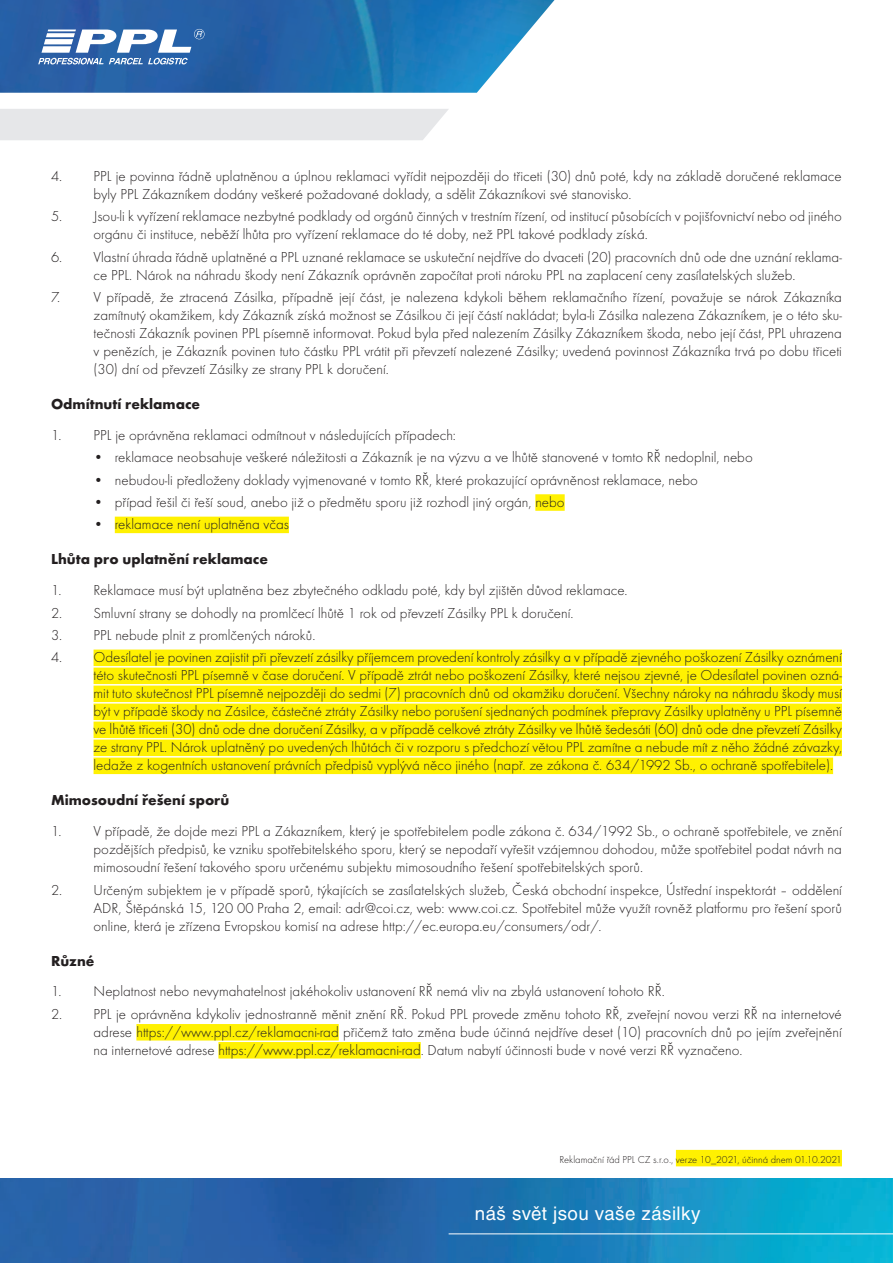
<style>
.page{position:relative;width:893px;height:1263px;background:#fff}
.page>*{position:absolute;margin:0;border:0;box-sizing:border-box;transform-origin:0 0}
.t1{font:18.75px "Helvetica CE";letter-spacing:.02em;color:#fff}
.t2{font:15px/18px "Futura TOT Ligh";color:#231f20;text-align:justify}
.Nadpis{font:700 15px "Futura TOT";color:#231f20}
.t3{font:10.5px "Futura TOT Ligh";color:#231f20}
</style>
<div class="page">
<img style="left:0;top:1178px;width:893px;height:85px">
<img style="left:0;top:0;width:554px;height:93px">
<svg style="left:38px;top:29px;width:167px;height:35px"></svg>
<div style="left:0;top:109px;width:449px;height:31px;background:#e6e7e9"></div>
<hr style="left:449px;top:1233px;width:444px;height:1px;background:#fff">
<div style="left:676px;top:1150px;width:166px;height:16px;background:#fff101"></div>
<div style="left:535px;top:494px;width:30px;height:17px;background:#fff101"></div>
<div style="left:115px;top:517px;width:174px;height:16px;background:#fff101"></div>
<div style="left:94px;top:649px;width:748px;height:17px;background:#fff101"></div>
<div style="left:94px;top:667px;width:748px;height:17px;background:#fff101"></div>
<div style="left:94px;top:685px;width:748px;height:17px;background:#fff101"></div>
<div style="left:94px;top:703px;width:748px;height:17px;background:#fff101"></div>
<div style="left:94px;top:721px;width:748px;height:17px;background:#fff101"></div>
<div style="left:94px;top:739px;width:748px;height:17px;background:#fff101"></div>
<div style="left:94px;top:757px;width:739px;height:17px;background:#fff101"></div>
<div style="left:136px;top:1024px;width:203px;height:16px;background:#fff101"></div>
<div style="left:218px;top:1042px;width:203px;height:16px;background:#fff101"></div>
<p class="t2" style="left:94px;top:167px;width:750px;text-indent:-43px">4. PPL je povinna řádně uplatněnou a úplnou reklamaci vyřídit nejpozději do třiceti (30) dnů poté, kdy na základě doručené reklamace byly PPL Zákazníkem dodány veškeré požadované doklady, a sdělit Zákazníkovi své stanovisko.</p>
<p class="t2" style="left:94px;top:208px;width:750px;text-indent:-43px">5. Jsou-li k vyřízení reklamace nezbytné podklady od orgánů činných v trestním řízení, od institucí působících v pojišťovnictví nebo od jiného orgánu či instituce, neběží lhůta pro vyřízení reklamace do té doby, než PPL takové podklady získá.</p>
<p class="t2" style="left:51px;top:248px;width:792px;text-align:center">6. Vlastní úhrada řádně uplatněné a PPL uznané reklamace se uskuteční nejdříve do dvaceti (20) pracovních dnů ode dne uznání reklama&shy;ce PPL. Nárok na náhradu škody není Zákazník oprávněn započítat proti nároku PPL na zaplacení ceny zasílatelských služeb.</p>
<p class="t2" style="left:94px;top:288px;width:750px;text-indent:-43px">7. V případě, že ztracená Zásilka, případně její část, je nalezena kdykoli během reklamačního řízení, považuje se nárok Zákazníka zamítnutý okamžikem, kdy Zákazník získá možnost se Zásilkou či její částí nakládat; byla-li Zásilka nalezena Zákazníkem, je o této sku&shy;tečnosti Zákazník povinen PPL písemně informovat. Pokud byla před nalezením Zásilky Zákazníkem škoda, nebo její část, PPL uhrazena v penězích, je Zákazník povinen tuto částku PPL vrátit při převzetí nalezené Zásilky; uvedená povinnost Zákazníka trvá po dobu třiceti (30) dní od převzetí Zásilky ze strany PPL k doručení.</p>
<p class="Nadpis" style="left:51px;top:395px;width:151px">Odmítnutí reklamace</p>
<p class="t2" style="left:51px;top:426px;width:406px">1. PPL je oprávněna reklamaci odmítnout v následujících případech:</p>
<p class="t2" style="left:94px;top:448px;width:661px">• reklamace neobsahuje veškeré náležitosti a Zákazník je na výzvu a ve lhůtě stanovené v tomto RŘ nedoplnil, nebo</p>
<p class="t2" style="left:94px;top:471px;width:606px">• nebudou-li předloženy doklady vyjmenované v tomto RŘ, které prokazující oprávněnost reklamace, nebo</p>
<p class="t2" style="left:94px;top:493px;width:473px">• případ řešil či řeší soud, anebo již o předmětu sporu již rozhodl jiný orgán, nebo</p>
<p class="t2" style="left:94px;top:515px;width:197px">• reklamace není uplatněna včas</p>
<p class="Nadpis" style="left:51px;top:550px;width:218px">Lhůta pro uplatnění reklamace</p>
<p class="t2" style="left:51px;top:581px;width:578px">1. Reklamace musí být uplatněna bez zbytečného odkladu poté, kdy byl zjištěn důvod reklamace.</p>
<p class="t2" style="left:51px;top:604px;width:524px">2. Smluvní strany se dohodly na promlčecí lhůtě 1 rok od převzetí Zásilky PPL k doručení.</p>
<p class="t2" style="left:51px;top:626px;width:266px">3. PPL nebude plnit z promlčených nároků.</p>
<p class="t2" style="left:94px;top:648px;width:750px;text-indent:-43px">4. Odesílatel je povinen zajistit při převzetí zásilky příjemcem provedení kontroly zásilky a v případě zjevného poškození Zásilky oznámení této skutečnosti PPL písemně v čase doručení. V případě ztrát nebo poškození Zásilky, které nejsou zjevné, je Odesílatel povinen ozná&shy;mit tuto skutečnost PPL písemně nejpozději do sedmi (7) pracovních dnů od okamžiku doručení. Všechny nároky na náhradu škody musí být v případě škody na Zásilce, částečné ztráty Zásilky nebo porušení sjednaných podmínek přepravy Zásilky uplatněny u PPL písemně ve lhůtě třiceti (30) dnů ode dne doručení Zásilky, a v případě celkové ztráty Zásilky ve lhůtě šedesáti (60) dnů ode dne převzetí Zásilky ze strany PPL. Nárok uplatněný po uvedených lhůtách či v rozporu s předchozí větou PPL zamítne a nebude mít z něho žádné závazky, ledaže z kogentních ustanovení právních předpisů vyplývá něco jiného (např. ze zákona č. 634/1992 Sb., o ochraně spotřebitele).</p>
<p class="Nadpis" style="left:51px;top:791px;width:180px">Mimosoudní řešení sporů</p>
<p class="t2" style="left:94px;top:822px;width:750px;text-indent:-43px">1. V případě, že dojde mezi PPL a Zákazníkem, který je spotřebitelem podle zákona č. 634/1992 Sb., o ochraně spotřebitele, ve znění pozdějších předpisů, ke vzniku spotřebitelského sporu, který se nepodaří vyřešit vzájemnou dohodou, může spotřebitel podat návrh na mimosoudní řešení takového sporu určenému subjektu mimosoudního řešení spotřebitelských sporů.</p>
<p class="t2" style="left:94px;top:881px;width:750px;text-indent:-43px">2. Určeným subjektem je v případě sporů, týkajících se zasílatelských služeb, Česká obchodní inspekce, Ústřední inspektorát – oddělení ADR, Štěpánská 15, 120 00 Praha 2, email: adr@coi.cz, web: www.coi.cz. Spotřebitel může využít rovněž platformu pro řešení sporů online, která je zřízena Evropskou komisí na adrese http://ec.europa.eu/consumers/odr/.</p>
<p class="Nadpis" style="left:51px;top:951px;width:45px">Různé</p>
<p class="t2" style="left:51px;top:982px;width:615px">1. Neplatnost nebo nevymahatelnost jakéhokoliv ustanovení RŘ nemá vliv na zbylá ustanovení tohoto RŘ.</p>
<p class="t2" style="left:94px;top:1005px;width:750px;text-indent:-43px">2. PPL je oprávněna kdykoliv jednostranně měnit znění RŘ. Pokud PPL provede změnu tohoto RŘ, zveřejní novou verzi RŘ na internetové adrese https://www.ppl.cz/reklamacni-rad přičemž tato změna bude účinná nejdříve deset (10) pracovních dnů po jejím zveřejnění na internetové adrese https://www.ppl.cz/reklamacni-rad. Datum nabytí účinnosti bude v nové verzi RŘ vyznačeno.</p>
<p class="t3" style="left:559px;top:1153px;width:284px">Reklamační řád PPL CZ s.r.o., verze 10_2021, účinná dnem 01.10.2021</p>
<p class="t1" style="left:475px;top:1202px;width:227px">náš svět jsou vaše zásilky</p>
</div>
